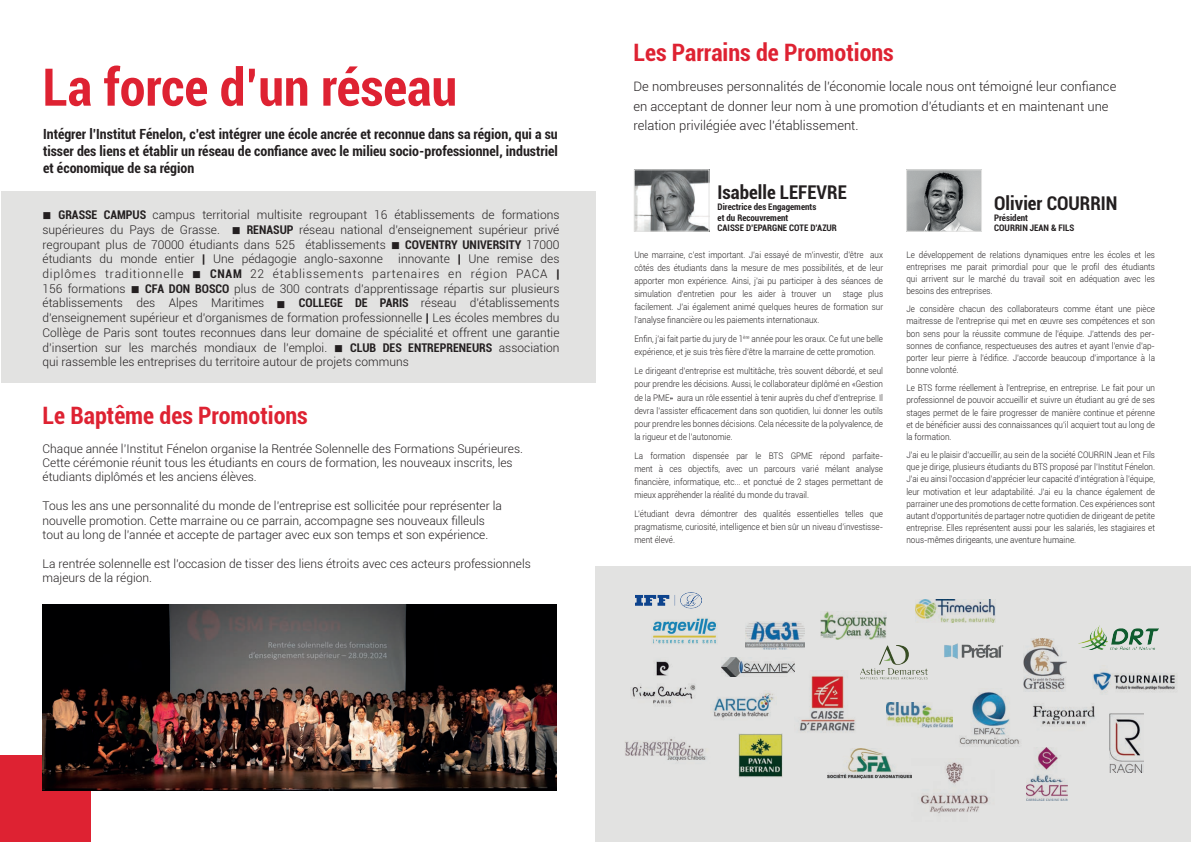
<style>
.page{position:relative;width:1191px;height:842px;background:#fff}
.page>*{position:absolute;margin:0;border:0;box-sizing:border-box;transform-origin:0 0}
.t1{font:700 condensed 52px "Roboto";color:#de2232}
.t2{font:700 condensed 24px "Roboto";color:#de2232}
.t3{font:700 condensed 18.9px "Roboto";color:#231f20}
.t4{font:700 condensed 14px/16.8px "Roboto";color:#231f20;text-align:justify}
.t5{font:300 13px/19.3px "Roboto";color:#231f20}
.t6{font:300 12px/14.7px "Roboto";color:#231f20;text-align:justify}
.t7{font:300 9px/12.2px "Roboto";color:#231f20;text-align:justify;scale:.9 1}
.t8{font:700 condensed 9px/10.8px "Roboto";color:#231f20}
.s1{font-weight:700;font-stretch:condensed}
.s2{font-weight:900}
</style>
<div class="page">
<div style="left:1px;top:191px;width:595px;height:192px;background:#e2e2e1"></div>
<div style="left:596px;top:567px;width:595px;height:275px;background:#e2e2e1"></div>
<img style="left:944px;top:643px;width:60px;height:16px">
<img style="left:630px;top:661px;width:66px;height:43px">
<img style="left:653px;top:618px;width:63px;height:26px">
<img style="left:861px;top:645px;width:66px;height:35px">
<img style="left:625px;top:739px;width:81px;height:22px">
<img style="left:820px;top:611px;width:66px;height:28px">
<img style="left:721px;top:657px;width:73px;height:19px">
<img style="left:1033px;top:705px;width:62px;height:22px">
<img style="left:959px;top:692px;width:61px;height:53px">
<img style="left:745px;top:621px;width:59px;height:29px">
<img style="left:713px;top:693px;width:61px;height:25px">
<img style="left:794px;top:671px;width:67px;height:62px">
<img style="left:886px;top:702px;width:67px;height:25px">
<img style="left:1078px;top:626px;width:80px;height:23px">
<img style="left:915px;top:599px;width:80px;height:24px">
<img style="left:739px;top:733px;width:44px;height:44px">
<img style="left:1109px;top:714px;width:34px;height:59px">
<img style="left:1026px;top:747px;width:41px;height:53px">
<img style="left:635px;top:592px;width:66px;height:17px">
<img style="left:1092px;top:672px;width:84px;height:19px">
<img style="left:1023px;top:638px;width:43px;height:54px">
<img style="left:911px;top:762px;width:77px;height:51px">
<img style="left:827px;top:749px;width:85px;height:29px">
<img style="left:636px;top:172px;width:71px;height:57px">
<div style="left:634px;top:170px;width:75px;height:61px;border:1px solid #e2e2e1"></div>
<img style="left:908px;top:172px;width:71px;height:57px">
<div style="left:906px;top:170px;width:75px;height:61px;border:1px solid #e2e2e1"></div>
<div style="left:0;top:755px;width:91px;height:87px;background:#de2232"></div>
<img style="left:43px;top:604px;width:513px;height:186px">
<h1 class="t1" style="left:43px;top:51px;width:416px">La force d’un réseau</h1>
<h3 class="t4" style="left:43px;top:125px;width:516px">Intégrer l’Institut Fénelon, c’est intégrer une école ancrée et reconnue dans sa région, qui a su tisser des liens et établir un réseau de confiance avec le milieu socio-professionnel, industriel et économique de sa région</h3>
<p class="t6" style="left:43px;top:207px;width:518px">■ <span class="s1">GRASSE CAMPUS</span> campus territorial multisite regroupant 16 établissements de formations supérieures du Pays de Grasse. ■ <span class="s1">RENASUP</span> réseau national d’enseignement supérieur privé regroupant plus de 70000 étudiants dans 525 établissements ■ <span class="s1">COVENTRY UNIVERSITY</span> 17000 étudiants du monde entier <span class="s2">|</span> Une pédagogie anglo-saxonne</p>
<h3 class="t6" style="left:43px;top:251px;width:518px;text-indent:356px">innovante <span class="s2">|</span> Une remise des diplômes traditionnelle ■ <span class="s1">CNAM</span> 22 établissements partenaires en région PACA <span class="s2">| </span>156 formations ■ <span class="s1">CFA DON BOSCO</span> plus de 300 contrats d’apprentissage répartis sur plusieurs établissements des Alpes Maritimes ■</h3>
<p class="t6" style="left:43px;top:295px;width:518px;text-indent:256px"><span class="s1">COLLEGE DE PARIS</span> réseau d’établissements d’enseignement supérieur et d’organismes de formation professionnelle <span class="s2">|</span> Les écoles membres du Collège de Paris sont toutes reconnues dans leur domaine de spécialité et offrent une garantie d’insertion sur les marchés mondiaux de l’emploi. ■ <span class="s1">CLUB DES ENTREPRENEURS</span> association qui rassemble les entreprises du territoire autour de projets communs</p>
<h2 class="t2" style="left:43px;top:398px;width:267px">Le Baptême des Promotions</h2>
<h3 class="t6" style="left:43px;top:441px;width:482px;line-height:14.4px;text-align:left">Chaque année l’Institut Fénelon organise la Rentrée Solennelle des Formations Supérieures.<br>Cette cérémonie réunit tous les étudiants en cours de formation, les nouveaux inscrits, les étudiants diplômés et les anciens élèves.</h3>
<p class="t6" style="left:43px;top:498px;width:461px;line-height:14.4px;text-align:left">Tous les ans une personnalité du monde de l’entreprise est sollicitée pour représenter la nouvelle promotion. Cette marraine ou ce parrain, accompagne ses nouveaux filleuls tout au long de l’année et accepte de partager avec eux son temps et son expérience.</p>
<h3 class="t6" style="left:43px;top:556px;width:490px;line-height:14.4px">La rentrée solennelle est l’occasion de tisser des liens étroits avec ces acteurs professionnels majeurs de la région.</h3>
<h2 class="t2" style="left:633px;top:36px;width:262px">Les Parrains de Promotions</h2>
<h3 class="t5" style="left:633px;top:77px;width:484px">De nombreuses personnalités de l’économie locale nous ont témoigné leur confiance en acceptant de donner leur nom à une promotion d’étudiants et en maintenant une relation privilégiée avec l’établissement.</h3>
<h3 class="t3" style="left:717px;top:179px;width:131px">Isabelle LEFEVRE</h3>
<p class="t8" style="left:717px;top:201px;width:121px">Directrice des Engagements<br>et du Recouvrement<br>CAISSE D’EPARGNE COTE D’AZUR</p>
<p class="t7" style="left:634px;top:248px;width:278px;line-height:13.1px">Une marraine, c’est important. J’ai essayé de m’investir, d’être aux côtés des étudiants dans la mesure de mes possibilités, et de leur apporter mon expérience. Ainsi, j’ai pu participer à des séances de simulation d’entretien pour les aider à trouver un</p>
<p class="t7" style="left:634px;top:287px;width:278px;line-height:13.2px;text-indent:208px">stage plus facilement. J’ai également animé quelques heures de formation sur l’analyse financière ou les paiements internationaux.</p>
<p class="t7" style="left:634px;top:332px;width:278px;line-height:13.1px">Enfin, j’ai fait partie du jury de 1<sup>ère</sup> année pour les oraux. Ce fut une belle expérience, et je suis très fière d’être la marraine de cette promotion.</p>
<p class="t7" style="left:634px;top:364px;width:278px;line-height:13.1px">Le dirigeant d’entreprise est multitâche, très souvent débordé, et seul pour prendre les décisions. Aussi, le collaborateur diplômé en «Gestion de la PME» aura un rôle essentiel à tenir auprès du chef d’entreprise. Il devra l’assister efficacement dans son quotidien, lui donner les outils pour prendre les bonnes décisions. Cela nécessite de la polyvalence, de la rigueur et de l’autonomie.</p>
<p class="t7" style="left:634px;top:449px;width:278px;line-height:13.2px">La formation dispensée par le BTS GPME répond parfaite&shy;ment à ces objectifs, avec un parcours varié mélant analyse financière, informatique, etc... et ponctué de 2 stages permettant de mieux appréhender la réalité du monde du travail.</p>
<p class="t7" style="left:634px;top:507px;width:278px;line-height:13.1px">L’étudiant devra démontrer des qualités essentielles telles que pragmatisme, curiosité, intelligence et bien sûr un niveau d’investisse&shy;ment élevé.</p>
<h3 class="t3" style="left:994px;top:190px;width:125px">Olivier COURRIN</h3>
<p class="t8" style="left:994px;top:212px;width:82px">Président<br>COURRIN JEAN &amp; FILS</p>
<p class="t7" style="left:906px;top:248px;width:278px">Le développement de relations dynamiques entre les écoles et les entreprises me parait primordial pour que le profil des étudiants qui arrivent sur le marché du travail soit en adéquation avec les besoins des entreprises.</p>
<p class="t7" style="left:906px;top:303px;width:278px">Je considère chacun des collaborateurs comme étant une pièce maitresse de l’entreprise qui met en œuvre ses compétences et son bon sens pour la réussite commune de l’équipe. J’attends des per&shy;sonnes de confiance, respectueuses des autres et ayant l’envie d’ap&shy;porter leur pierre à l’édifice. J’accorde beaucoup d’importance à la bonne volonté.</p>
<p class="t7" style="left:906px;top:382px;width:278px">Le BTS forme réellement à l’entreprise, en entreprise. Le fait pour un professionnel de pouvoir accueillir et suivre un étudiant au gré de ses stages permet de le faire progresser de manière continue et pérenne et de bénéficier aussi des connaissances qu’il acquiert tout au long de la formation.</p>
<p class="t7" style="left:906px;top:448px;width:278px">J’ai eu le plaisir d’accueillir, au sein de la société COURRIN Jean et Fils que je dirige, plusieurs étudiants du BTS proposé par l’Institut Fénelon.<br>J’ai eu ainsi l’occasion d’apprécier leur capacité d’intégration à l’équipe, leur motivation et leur adaptabilité. J’ai eu la chance également de parrainer une des promotions de cette formation. Ces expériences sont autant d’opportunités de partager notre quotidien de dirigeant de petite entreprise. Elles représentent aussi pour les salariés, les stagiaires et nous-mêmes dirigeants, une aventure humaine.</p>
</div>
